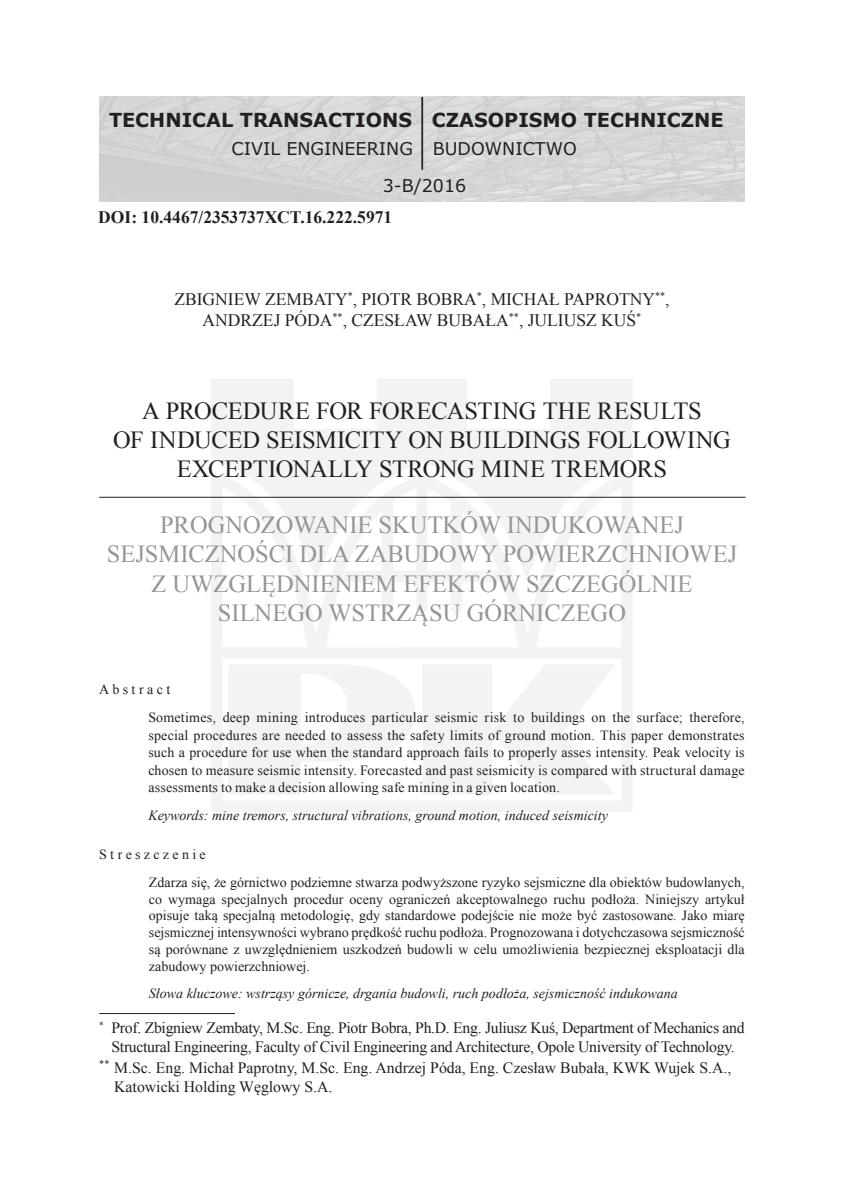
<style>
.page{position:relative;width:844px;height:1191px;background:#fff}
.page>*{position:absolute;margin:0;border:0;box-sizing:border-box;transform-origin:0 0}
.t1{font:24.5px/29.4px "Times New Roman";color:#939598;text-align:center}
.t2{font:24.5px/29.4px "Times New Roman";letter-spacing:-.01em;color:#231f20;text-align:center}
.t3{font:700 19.25px "Verdana";color:#231f20}
.t4{font:17.5px/21px "Times New Roman";color:#231f20;text-align:center}
.t5{font:17.5px/37.3px "Verdana";color:#231f20}
.t6{font:700 17.5px "Times New Roman";color:#231f20}
.t7{font:15.75px/18.9px "Times New Roman";letter-spacing:-.02em;color:#231f20;text-align:center}
.t8{font:15.75px/18.9px "Times New Roman";color:#231f20}
.t9{font:14px/16.8px "Times New Roman";color:#231f20}
.t10{font:italic 14px "Times New Roman";color:#231f20}
</style>
<div class="page">
<svg style="left:211px;top:379px;width:421px;height:433px;fill:#f3f3f3"></svg>
<hr style="left:99px;top:497px;width:646px;height:1px;background:#231f20">
<hr style="left:99px;top:1013px;width:136px;height:1px;background:#231f20">
<img style="left:99px;top:97px;width:645px;height:104px">
<hr style="left:421px;top:97px;width:2px;height:73px;background:#231f20">
<h2 class="t3" style="left:109px;top:106px;width:304px">TECHNICAL TRANSACTIONS</h2>
<p class="t5" style="left:382px;top:130px;width:85px;text-indent:-151px">CIVIL ENGINEERING<br>3-B/2016</p>
<h2 class="t3" style="left:432px;top:106px;width:293px">CZASOPISMO TECHNICZNE</h2>
<p class="t5" style="left:432px;top:130px;width:145px">BUDOWNICTWO</p>
<p class="t6" style="left:98px;top:205px;width:295px">DOI: 10.4467/2353737XCT.16.222.5971</p>
<p class="t4" style="left:174px;top:288px;width:496px">ZBIGNIEW ZEMBATY<sup>*</sup>, PIOTR BOBRA<sup>*</sup>, MICHAŁ PAPROTNY<sup>**</sup>,<br>ANDRZEJ PÓDA<sup>**</sup>, CZESŁAW BUBAŁA<sup>**</sup>, JULIUSZ KUŚ<sup>*</sup></p>
<h1 class="t2" style="left:113px;top:395px;width:619px">A PROCEDURE FOR FORECASTING THE RESULTS<br>OF INDUCED SEISMICITY ON BUILDINGS FOLLOWING<br>EXCEPTIONALLY STRONG MINE TREMORS</h1>
<h1 class="t1" style="left:107px;top:509px;width:631px">PROGNOZOWANIE SKUTKÓW INDUKOWANEJ SEJSMICZNOŚCI DLA ZABUDOWY POWIERZCHNIOWEJ Z UWZGLĘDNIENIEM EFEKTÓW SZCZEGÓLNIE SILNEGO WSTRZĄSU GÓRNICZEGO</h1>
<p class="t9" style="left:148px;top:675px;width:597px;line-height:28px;text-indent:-49px">Abstract<br>Sometimes, deep mining introduces particular seismic risk to buildings on the surface; therefore,</p>
<p class="t9" style="left:148px;top:726px;width:597px;line-height:17.5px;text-align:justify">special procedures are needed to assess the safety limits of ground motion. This paper demonstrates such a procedure for use when the standard approach fails to properly asses intensity. Peak velocity is chosen to measure seismic intensity. Forecasted and past seismicity is compared with structural damage assessments to make a decision allowing safe mining in a given location.</p>
<p class="t10" style="left:148px;top:805px;width:461px">Keywords: mine tremors, structural vibrations, ground motion, induced seismicity</p>
<p class="t9" style="left:149px;top:841px;width:597px;line-height:27.3px;text-indent:-50px">Streszczenie<br>Zdarza się, że górnictwo podziemne stwarza podwyższone ryzyko sejsmiczne dla obiektów budowlanych,</p>
<p class="t9" style="left:149px;top:890px;width:597px;text-align:justify">co wymaga specjalnych procedur oceny ograniczeń akceptowalnego ruchu podłoża. Niniejszy artykuł opisuje taką specjalną metodologię, gdy standardowe podejście nie może być zastosowane. Jako miarę sejsmicznej intensywności wybrano prędkość ruchu podłoża. Prognozowana i dotychczasowa sejsmiczność są porównane z uwzględnieniem uszkodzeń budowli w celu umożliwienia bezpiecznej eksploatacji dla zabudowy powierzchniowej.</p>
<p class="t10" style="left:149px;top:983px;width:530px">Słowa kluczowe: wstrząsy górnicze, drgania budowli, ruch podłoża, sejsmiczność indukowana</p>
<p class="t7" style="left:99px;top:1018px;width:646px"><sup>*</sup> Prof. Zbigniew Zembaty, M.Sc. Eng. Piotr Bobra, Ph.D. Eng. Juliusz Kuś, Department of Mechanics and<br>Structural Engineering, Faculty of Civil Engineering and Architecture, Opole University of Technology.</p>
<p class="t8" style="left:114px;top:1057px;width:618px;text-indent:-15px"><sup>**</sup> M.Sc. Eng. Michał Paprotny, M.Sc. Eng. Andrzej Póda, Eng. Czesław Bubała, KWK Wujek S.A.,<br>Katowicki Holding Węglowy S.A.</p>
</div>
